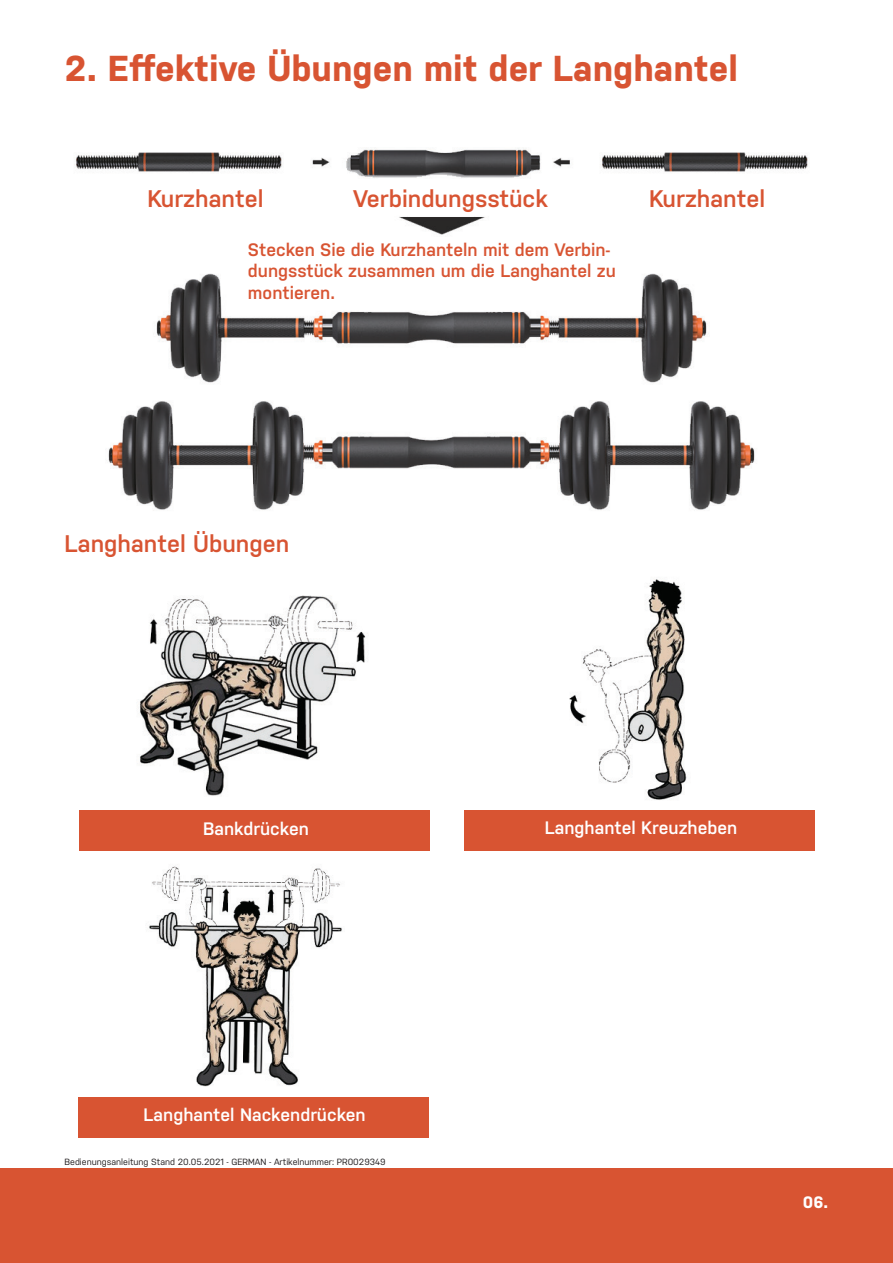
<style>
.page{position:relative;width:893px;height:1263px;background:#fff}
.page>*{position:absolute;margin:0;border:0;box-sizing:border-box;transform-origin:0 0}
.t1{font:700 36px "Nudista";color:#d85432}
.t2{font:600 24px "Nudista";color:#d85432}
.t3{font:600 18px/21.6px "Nudista";color:#d85432}
.t4{font:600 18px "Nudista";color:#fff}
.t5{font:700 16.5px "Nudista";color:#fff}
.t6{font:9px "Nudista";color:#231f20}
</style>
<div class="page">
<div style="left:0;top:1168px;width:893px;height:95px;background:#d85432"></div>
<div style="left:80px;top:810px;width:350px;height:41px;background:#d85432"></div>
<div style="left:78px;top:1097px;width:350px;height:41px;background:#d85432"></div>
<div style="left:464px;top:810px;width:351px;height:40px;background:#d85432"></div>
<img style="left:74px;top:148px;width:734px;height:362px">
<img style="left:149px;top:866px;width:193px;height:221px">
<img style="left:569px;top:579px;width:118px;height:221px">
<img style="left:140px;top:595px;width:226px;height:201px">
<h1 class="t1" style="left:65px;top:47px;width:675px">2. Effektive Übungen mit der Langhantel</h1>
<h2 class="t2" style="left:147px;top:185px;width:118px">Kurzhantel</h2>
<h2 class="t2" style="left:353px;top:185px;width:196px">Verbindungsstück</h2>
<h2 class="t2" style="left:649px;top:185px;width:118px">Kurzhantel</h2>
<p class="t3" style="left:248px;top:238px;width:369px">Stecken Sie die Kurzhanteln mit dem Verbin&shy;dungsstück zusammen um die Langhantel zu montieren.</p>
<h2 class="t2" style="left:65px;top:530px;width:226px">Langhantel Übungen</h2>
<p class="t4" style="left:203px;top:818px;width:107px">Bankdrücken</p>
<p class="t4" style="left:545px;top:817px;width:194px">Langhantel Kreuzheben</p>
<p class="t4" style="left:144px;top:1104px;width:224px">Langhantel Nackendrücken</p>
<p class="t6" style="left:65px;top:1156px;width:323px">Bedienungsanleitung Stand 20.05.2021 - GERMAN - Artikelnummer: PR0029349</p>
<p class="t5" style="left:803px;top:1193px;width:27px">06.</p>
</div>
